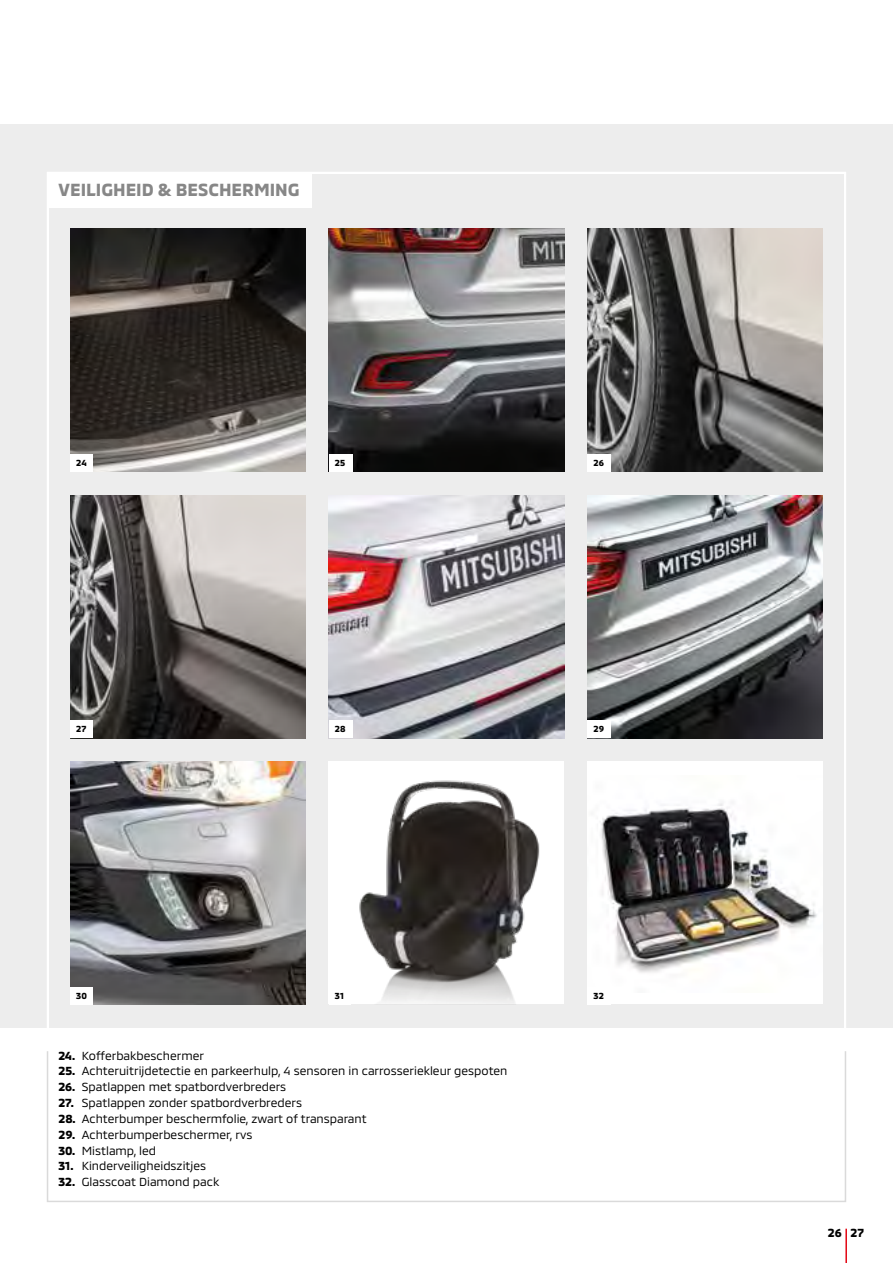
<style>
.page{position:relative;width:893px;height:1263px;background:#fff}
.page>*{position:absolute;margin:0;border:0;box-sizing:border-box;transform-origin:0 0}
.t1{font:700 18px "MMC";letter-spacing:-.005em;color:#878787}
.t2{font:12px "MMC";color:#000}
.t3{font:700 12px "MMC";color:#000}
.t4{font:700 9px "MMC";letter-spacing:.03em;color:#000}
.s1{font-weight:700}
</style>
<div class="page">
<div style="left:0;top:124px;width:893px;height:904px;background:#ededed"></div>
<div style="left:47px;top:172px;width:264px;height:35px;background:#fff"></div>
<div style="left:47px;top:1050px;width:799px;height:152px;border:2px solid #dadada"></div>
<img style="left:329px;top:764px;width:235px;height:240px">
<div style="left:587px;top:761px;width:236px;height:243px;background:#fff"></div>
<img style="left:600px;top:803px;width:217px;height:170px">
<img style="left:70px;top:229px;width:235px;height:243px">
<img style="left:587px;top:229px;width:236px;height:243px">
<img style="left:70px;top:495px;width:235px;height:243px">
<img style="left:587px;top:495px;width:236px;height:243px">
<img style="left:329px;top:229px;width:235px;height:243px">
<img style="left:329px;top:495px;width:235px;height:243px">
<img style="left:70px;top:761px;width:235px;height:243px">
<div style="left:70px;top:986px;width:23px;height:18px;background:#fff"></div>
<div style="left:329px;top:986px;width:22px;height:18px;background:#fff"></div>
<div style="left:70px;top:720px;width:23px;height:18px;background:#fff"></div>
<div style="left:329px;top:720px;width:23px;height:18px;background:#fff"></div>
<div style="left:587px;top:454px;width:24px;height:18px;background:#fff"></div>
<div style="left:587px;top:720px;width:24px;height:18px;background:#fff"></div>
<div style="left:70px;top:454px;width:23px;height:18px;background:#fff"></div>
<div style="left:329px;top:454px;width:23px;height:18px;background:#fff"></div>
<hr style="left:845px;top:1229px;width:2px;height:34px;background:#e30613">
<h1 class="t1" style="left:58px;top:175px;width:243px">VEILIGHEID &amp; BESCHERMING</h1>
<p class="t4" style="left:76px;top:456px;width:12px">24</p>
<p class="t4" style="left:335px;top:456px;width:12px">25</p>
<p class="t4" style="left:76px;top:722px;width:12px">27</p>
<p class="t4" style="left:335px;top:722px;width:12px">28</p>
<p class="t4" style="left:593px;top:456px;width:12px">26</p>
<p class="t4" style="left:593px;top:722px;width:12px">29</p>
<p class="t4" style="left:76px;top:988px;width:12px">30</p>
<p class="t4" style="left:335px;top:988px;width:11px">31</p>
<p class="t4" style="left:593px;top:988px;width:12px">32</p>
<p class="t2" style="left:58px;top:1045px;width:147px"><span class="s1">24.</span> Kofferbakbeschermer</p>
<p class="t2" style="left:58px;top:1061px;width:451px"><span class="s1">25.</span> Achteruitrijdetectie en parkeerhulp, 4 sensoren in carrosseriekleur gespoten</p>
<p class="t2" style="left:58px;top:1077px;width:229px"><span class="s1">26.</span> Spatlappen met spatbordverbreders</p>
<p class="t2" style="left:58px;top:1093px;width:245px"><span class="s1">27.</span> Spatlappen zonder spatbordverbreders</p>
<p class="t2" style="left:58px;top:1109px;width:310px"><span class="s1">28.</span> Achterbumper beschermfolie, zwart of transparant</p>
<p class="t2" style="left:58px;top:1125px;width:195px"><span class="s1">29.</span> Achterbumperbeschermer, rvs</p>
<p class="t2" style="left:58px;top:1141px;width:99px"><span class="s1">30.</span> Mistlamp, led</p>
<p class="t2" style="left:58px;top:1156px;width:149px"><span class="s1">31.</span> Kinderveiligheidszitjes</p>
<p class="t2" style="left:58px;top:1172px;width:162px"><span class="s1">32.</span> Glasscoat Diamond pack</p>
<p class="t3" style="left:828px;top:1223px;width:38px">26 27</p>
</div>
